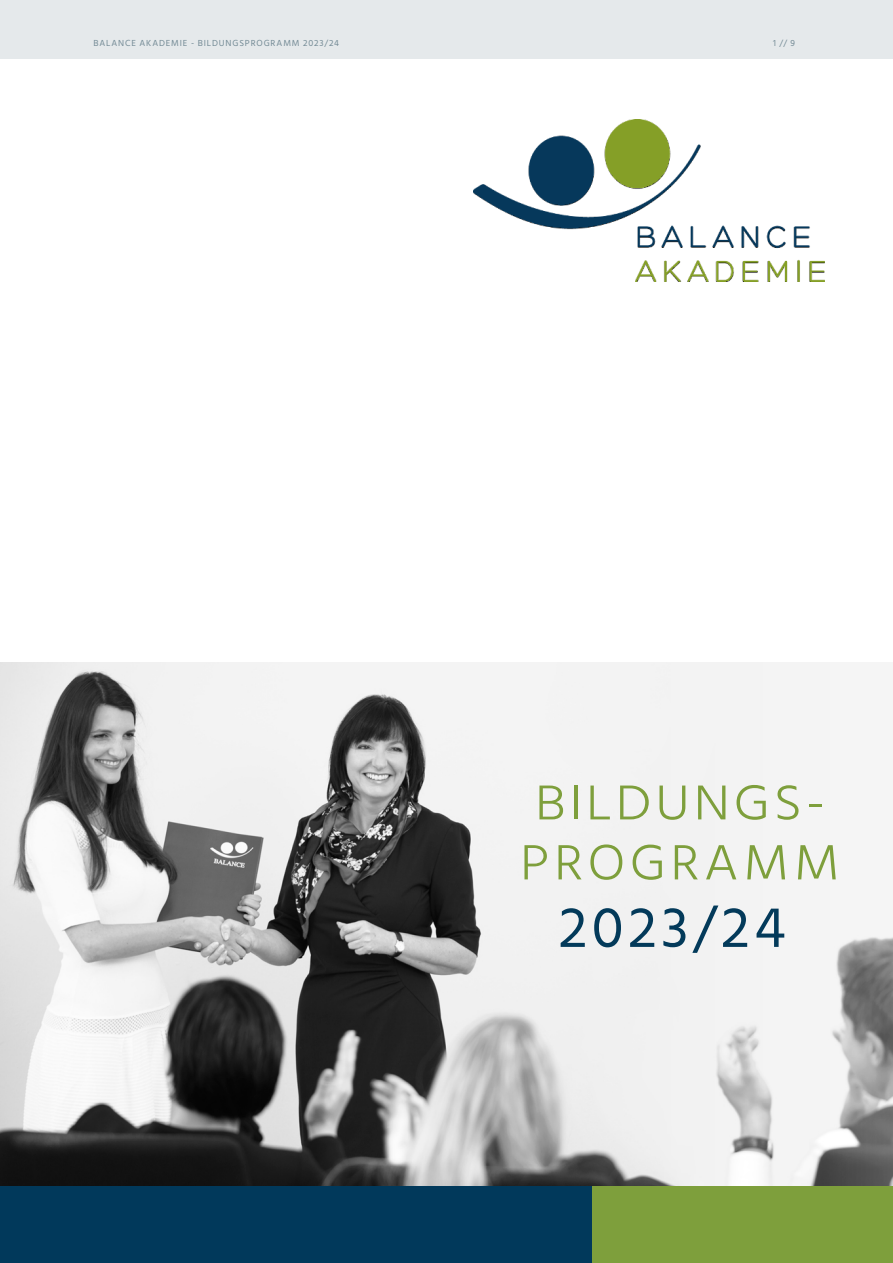
<style>
.page{position:relative;width:893px;height:1263px;background:#fff}
.page>*{position:absolute;margin:0;border:0;box-sizing:border-box;transform-origin:0 0}
.t1{font:58.5px "Hind";letter-spacing:.075em;color:#033a5a}
.t2{font:300 50.7px "Hind";letter-spacing:.09em;color:#7e9f3c;scale:1.06 1}
.t3{font:300 50.25px "Hind";letter-spacing:.075em;color:#7e9f3c;scale:1.08 1}
.t4{font:9px "Hind";letter-spacing:.095em;color:#738a95}
</style>
<div class="page">
<div style="left:0;top:0;width:893px;height:58px;background:#e5e9eb"></div>
<img style="left:0;top:663px;width:893px;height:523px">
<img style="left:473px;top:119px;width:352px;height:162px">
<div style="left:0;top:1186px;width:614px;height:77px;background:#01395b"></div>
<div style="left:593px;top:1186px;width:300px;height:77px;background:#7e9f3c"></div>
<p class="t4" style="left:94px;top:39px;width:247px">BALANCE AKADEMIE - BILDUNGSPROGRAMM 2023/24</p>
<p class="t4" style="left:773px;top:39px;width:24px">1 // 9</p>
<h3 class="t3" style="left:535px;top:773px;width:270px">BILDUNGS-</h3>
<h2 class="t2" style="left:520px;top:832px;width:303px">PROGRAMM</h2>
<h1 class="t1" style="left:558px;top:905px;width:229px">2023/24</h1>
</div>
